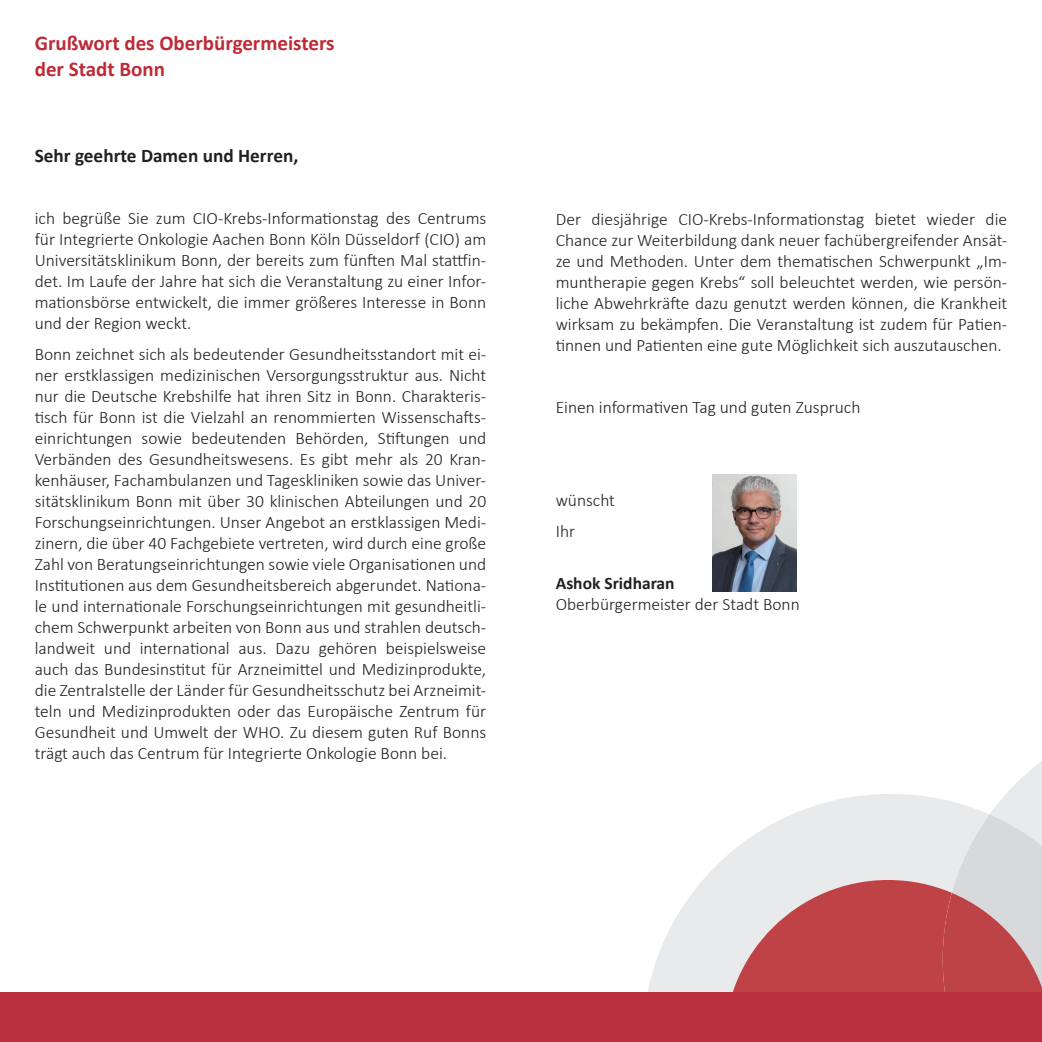
<style>
.page{position:relative;width:1042px;height:1042px;background:#fff}
.page>*{position:absolute;margin:0;border:0;box-sizing:border-box;transform-origin:0 0}
.t1{font:700 21px/25.2px "Calibri";color:#bd2b36}
.t2{font:700 19.25px "Calibri";color:#231f20}
.t3{font:300 17.5px/21px "Calibri";color:#231f20;text-align:justify}
.t4{font:700 17.5px "Calibri";color:#231f20}
</style>
<div class="page">
<svg style="left:648px;top:859px;width:76px;height:133px;fill:#e9eaeb"></svg>
<svg style="left:724px;top:761px;width:318px;height:231px"></svg>
<div style="left:0;top:992px;width:1042px;height:50px;background:#bc2f3e"></div>
<img style="left:713px;top:475px;width:83px;height:116px">
<p class="t1" style="left:35px;top:31px;width:301px">Grußwort des Oberbürgermeisters der Stadt Bonn</p>
<p class="t2" style="left:35px;top:143px;width:265px">Sehr geehrte Damen und Herren,</p>
<p class="t3" style="left:35px;top:206px;width:453px">ich begrüße Sie zum CIO-Krebs-Informationstag des Centrums für Integrierte Onkologie Aachen Bonn Köln Düsseldorf (CIO) am Universitätsklinikum Bonn, der bereits zum fünften Mal stattfin&shy;det. Im Laufe der Jahre hat sich die Veranstaltung zu einer Infor&shy;mationsbörse entwickelt, die immer größeres Interesse in Bonn und der Region weckt.</p>
<p class="t3" style="left:35px;top:342px;width:453px">Bonn zeichnet sich als bedeutender Gesundheitsstandort mit ei&shy;ner erstklassigen medizinischen Versorgungsstruktur aus. Nicht nur die Deutsche Krebshilfe hat ihren Sitz in Bonn. Charakteris&shy;tisch für Bonn ist die Vielzahl an renommierten Wissenschafts&shy;einrichtungen sowie bedeutenden Behörden, Stiftungen und Verbänden des Gesundheitswesens. Es gibt mehr als 20 Kran&shy;kenhäuser, Fachambulanzen und Tageskliniken sowie das Univer&shy;sitätsklinikum Bonn mit über 30 klinischen Abteilungen und 20<br>Forschungseinrichtungen. Unser Angebot an erstklassigen Medi&shy;zinern, die über 40 Fachgebiete vertreten, wird durch eine große Zahl von Beratungseinrichtungen sowie viele Organisationen und Institutionen aus dem Gesundheitsbereich abgerundet. Nationa&shy;le und internationale Forschungseinrichtungen mit gesundheitli&shy;chem Schwerpunkt arbeiten von Bonn aus und strahlen deutsch&shy;landweit und international aus. Dazu gehören beispielsweise auch das Bundesinstitut für Arzneimittel und Medizinprodukte, die Zentralstelle der Länder für Gesundheitsschutz bei Arzneimit&shy;teln und Medizinprodukten oder das Europäische Zentrum für Gesundheit und Umwelt der WHO. Zu diesem guten Ruf Bonns trägt auch das Centrum für Integrierte Onkologie Bonn bei.</p>
<p class="t3" style="left:556px;top:208px;width:453px">Der diesjährige CIO-Krebs-Informationstag bietet wieder die Chance zur Weiterbildung dank neuer fachübergreifender Ansät&shy;ze und Methoden. Unter dem thematischen Schwerpunkt „Im&shy;muntherapie gegen Krebs“ soll beleuchtet werden, wie persön&shy;liche Abwehrkräfte dazu genutzt werden können, die Krankheit wirksam zu bekämpfen. Die Veranstaltung ist zudem für Patien&shy;tinnen und Patienten eine gute Möglichkeit sich auszutauschen.</p>
<p class="t3" style="left:556px;top:396px;width:306px">Einen informativen Tag und guten Zuspruch</p>
<p class="t3" style="left:556px;top:483px;width:61px;line-height:31px">wünscht<br>Ihr</p>
<p class="t4" style="left:556px;top:571px;width:120px">Ashok Sridharan</p>
<p class="t3" style="left:556px;top:592px;width:245px">Oberbürgermeister der Stadt Bonn</p>
</div>
